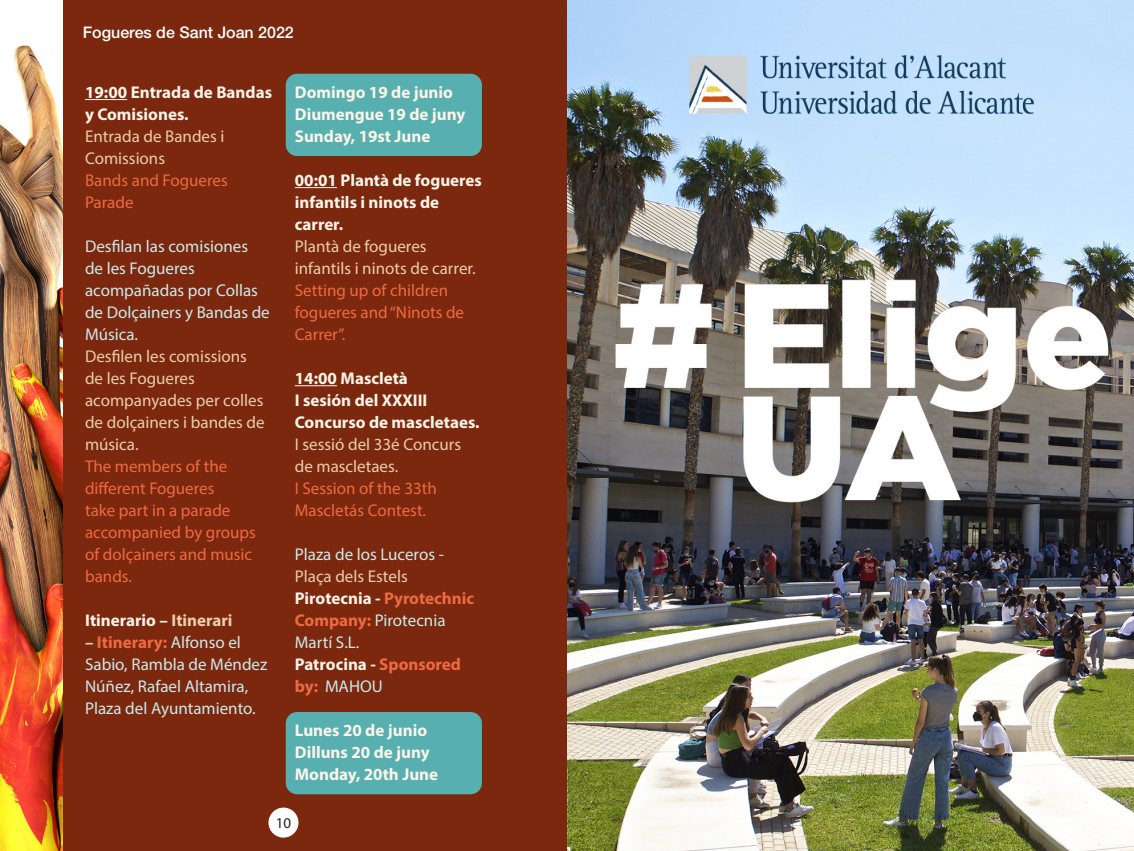
<style>
.page{position:relative;width:1134px;height:851px;background:#fff}
.page>*{position:absolute;margin:0;border:0;box-sizing:border-box;transform-origin:0 0}
.t1{font:17px/22px "Myriad Pro";color:#ee6a41}
.t2{font:17px/22px "Myriad Pro";color:#cce9ea}
.t3{font:17px/22px "Myriad Pro";color:#ebcdad}
.t4{font:700 17px/22px "Myriad Pro";color:#fbf3e7}
.t5{font:700 17px "Myriad Pro";color:#fcf5e9}
.t6{font:700 17px/22px "Myriad Pro";color:#ee6a41}
.t7{font:500 16px "Helvetica Neue LT Std";color:#fff}
.t8{font:15px "Myriad Pro";color:#231f20}
.s1{color:#fcf5e9}
.s2{color:#ebcdad}
.s3{font-weight:700;color:#ebcdad}
.s4{font-weight:700;color:#ee6a41}
.s5{color:#fbf3e7}
.s6{font-weight:400;color:#cce9ea}
</style>
<div class="page">
<div style="left:0;top:0;width:1134px;height:850px;background:#7b280e"></div>
<div style="left:268px;top:807px;width:30px;height:30px;background:#fff;border-radius:50%"></div>
<img style="left:0;top:0;width:62px;height:850px">
<div style="left:286px;top:74px;width:196px;height:82px;background:#57afb0;border-radius:11px"></div>
<div style="left:286px;top:711px;width:196px;height:83px;background:#57afb0;border-radius:11px"></div>
<hr style="left:85px;top:99px;width:42px;height:1px;background:#fcf5e9">
<hr style="left:295px;top:187px;width:42px;height:1px;background:#fcf5e9">
<hr style="left:295px;top:385px;width:42px;height:1px;background:#fcf5e9">
<img style="left:567px;top:0;width:567px;height:850px">
<p class="t7" style="left:83px;top:23px;width:213px">Fogueres de Sant Joan 2022</p>
<p class="t4" style="left:85px;top:81px;width:189px"><span class="s1">19:00</span> Entrada de Bandas y Comisiones.</p>
<p class="t3" style="left:85px;top:125px;width:141px">Entrada de Bandes i<br>Comissions</p>
<p class="t1" style="left:85px;top:169px;width:144px">Bands and Fogueres<br>Parade</p>
<p class="t2" style="left:85px;top:235px;width:186px">Desfilan las comisiones de les Fogueres acompañadas por Collas de Dolçainers y Bandas de<br>Música.</p>
<p class="t3" style="left:85px;top:345px;width:181px">Desfilen les comissions de les Fogueres acompanyades per colles de dolçainers i bandes de música.</p>
<p class="t1" style="left:85px;top:455px;width:172px">The members of the different Fogueres<br>take part in a parade accompanied by groups of dolçainers and music bands.</p>
<p class="t4" style="left:85px;top:609px;width:149px">Itinerario – <span class="s2">Itinerari</span></p>
<p class="t2" style="left:85px;top:631px;width:184px"><span class="s3">–</span> <span class="s4">Itinerary:</span> Alfonso el<br>Sabio, Rambla de Méndez<br>Núñez, Rafael Altamira,<br>Plaza del Ayuntamiento.</p>
<p class="t5" style="left:295px;top:81px;width:160px">Domingo 19 de junio</p>
<p class="t5" style="left:295px;top:103px;width:172px">Diumengue 19 de juny</p>
<p class="t5" style="left:295px;top:125px;width:137px">Sunday, 19st June</p>
<p class="t4" style="left:295px;top:169px;width:189px"><span class="s1">00:01</span> Plantà de fogueres infantils i ninots de carrer.</p>
<p class="t3" style="left:295px;top:235px;width:182px">Plantà de fogueres infantils i ninots de carrer.</p>
<p class="t1" style="left:295px;top:279px;width:171px">Setting up of children fogueres and “Ninots de<br>Carrer”.</p>
<p class="t4" style="left:295px;top:367px;width:115px"><span class="s1">14:00</span> Mascletà</p>
<p class="t4" style="left:295px;top:389px;width:186px">I sesión del XXXIII<br>Concurso de mascletaes.</p>
<p class="t3" style="left:295px;top:433px;width:168px">I sessió del 33é Concurs de mascletaes.</p>
<p class="t1" style="left:295px;top:477px;width:144px">I Session of the 33th<br>Mascletás Contest.</p>
<p class="t2" style="left:295px;top:543px;width:151px">Plaza de los Luceros -<br><span class="s2">Plaça dels Estels</span></p>
<p class="t6" style="left:295px;top:587px;width:181px"><span class="s5">Pirotecnia -</span> Pyrotechnic<br>Company: <span class="s6">Pirotecnia<br>Martí S.L.</span></p>
<p class="t6" style="left:295px;top:653px;width:168px"><span class="s5">Patrocina -</span> Sponsored by: <span class="s6">MAHOU</span></p>
<p class="t5" style="left:295px;top:719px;width:134px">Lunes 20 de junio</p>
<p class="t5" style="left:295px;top:741px;width:136px">Dilluns 20 de juny</p>
<p class="t5" style="left:295px;top:763px;width:145px">Monday, 20th June</p>
<p class="t8" style="left:276px;top:813px;width:17px">10</p>
</div>
